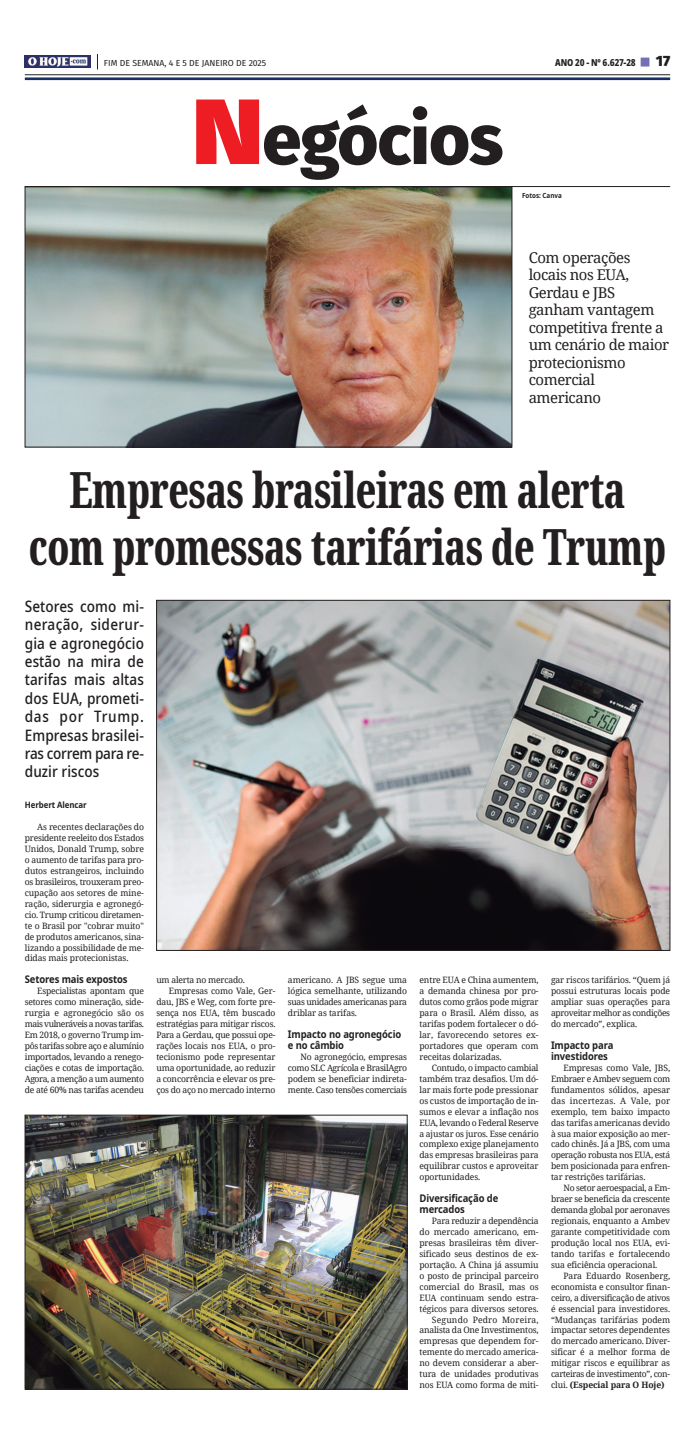
<style>
.page{position:relative;width:695px;height:1439px;background:#fff}
.page>*{position:absolute;margin:0;border:0;box-sizing:border-box;transform-origin:0 0}
.t1{font:800 70.52px "Fira Sans";letter-spacing:-.015em;color:#231f20}
.t2{font:800 extra-condensed 49.88px/56.9px "Noto Serif";letter-spacing:-.01em;color:#231f20;text-align:center;scale:.85 1}
.t3{font:500 semi-condensed 15.75px/18.4px "Noto Sans";letter-spacing:.005em;color:#231f20;text-align:justify;scale:.95 1}
.t4{font:14.88px/17.5px "Noto Serif";letter-spacing:-.03em;color:#231f20}
.t5{font:700 10.5px/10.9px "Noto Sans";letter-spacing:-.01em;color:#231f20;scale:.9 1}
.t6{font:800 condensed 9.62px "Noto Sans";letter-spacing:-.01em;color:#231f20}
.t7{font:8.75px/10.9px "Noto Serif";letter-spacing:-.01em;color:#231f20;text-align:justify}
.t8{font:8.75px "Fira Sans";color:#231f20}
.t9{font:700 8.75px "Noto Sans";letter-spacing:-.01em;color:#231f20;scale:.9 1}
.t10{font:700 7px "Noto Sans";color:#231f20;scale:.9 1}
.s1{font-size:92.66px;color:#ee1d23}
.s2{font-family:"Fira Sans";font-stretch:normal;font-size:14.88px}
.s3{font-weight:700}
</style>
<div class="page">
<img style="left:27px;top:189px;width:483px;height:256px">
<div style="left:25px;top:187px;width:487px;height:260px;border:1px solid #231f20"></div>
<img style="left:158px;top:602px;width:510px;height:346px">
<img style="left:27px;top:1117px;width:378px;height:270px">
<div style="left:25px;top:1115px;width:382px;height:274px;border:1px solid #231f20"></div>
<hr style="left:25px;top:186px;width:645px;height:1px;background:#231f20">
<hr style="left:25px;top:77px;width:645px;height:3px;background:#173064">
<hr style="left:25px;top:75px;width:645px;height:1px;background:#231f20">
<svg style="left:97px;top:54px;width:1px;height:15px"></svg>
<img style="left:25px;top:56px;width:66px;height:12px">
<p class="t8" style="left:104px;top:59px;width:164px">FIM DE SEMANA, 4 E 5 DE JANEIRO DE 2025</p>
<h1 class="t1" style="left:191px;top:112px;width:313px"><span class="s1">N</span>egócios</h1>
<p class="t6" style="left:555px;top:56px;width:116px">AnO 20 - nº 6.627-28 <sup>■</sup> <span class="s2">17</span></p>
<p class="t10" style="left:522px;top:190px;width:46px">Fotos: Canva</p>
<h3 class="t4" style="left:528px;top:248px;width:142px">Com operações locais nos EUA,<br>Gerdau e JBS ganham vantagem competitiva frente a um cenário de maior protecionismo comercial americano</h3>
<h2 class="t2" style="left:29px;top:460px;width:751px">Empresas brasileiras em alerta com promessas tarifárias de Trump</h2>
<h3 class="t3" style="left:25px;top:596px;width:127px">Setores como mi&shy;neração, siderur&shy;gia e agronegócio estão na mira de tarifas mais altas dos EUA, prometi&shy;das por Trump.<br>Empresas brasilei&shy;ras correm para re&shy;duzir riscos</h3>
<p class="t9" style="left:25px;top:799px;width:70px">Herbert Alencar</p>
<p class="t7" style="left:25px;top:821px;width:121px;text-indent:12px">As recentes declarações do presidente reeleito dos Estados Unidos, Donald Trump, sobre o aumento de tarifas para pro&shy;dutos estrangeiros, incluindo os brasileiros, trouxeram preo&shy;cupação aos setores de mine&shy;ração, siderurgia e agronegó&shy;cio. Trump criticou diretamen&shy;te o Brasil por "cobrar muito" de produtos americanos, sina&shy;lizando a possibilidade de me&shy;didas mais protecionistas.</p>
<p class="t5" style="left:25px;top:974px;width:116px">Setores mais expostos</p>
<p class="t7" style="left:25px;top:985px;width:121px;text-indent:12px">Especialistas apontam que setores como mineração, side&shy;rurgia e agronegócio são os mais vulneráveis a novas tarifas.<br>Em 2018, o governo Trump im&shy;pôs tarifas sobre aço e alumínio importados, levando a renego&shy;ciações e cotas de importação.<br>Agora, a menção a um aumento de até 60% nas tarifas acendeu</p>
<p class="t7" style="left:156px;top:974px;width:90px">um alerta no mercado.</p>
<p class="t7" style="left:169px;top:985px;width:108px">Empresas como Vale, Ger-</p>
<p class="t7" style="left:156px;top:996px;width:120px">dau, JBS e Weg, com forte pre-</p>
<p class="t7" style="left:156px;top:1007px;width:121px">sença nos EUA, têm buscado</p>
<p class="t7" style="left:156px;top:1018px;width:121px">estratégias para mitigar riscos.</p>
<p class="t7" style="left:156px;top:1029px;width:120px">Para a Gerdau, que possui ope-</p>
<p class="t7" style="left:156px;top:1040px;width:120px">rações locais nos EUA, o pro-</p>
<p class="t7" style="left:156px;top:1051px;width:121px">tecionismo pode representar</p>
<p class="t7" style="left:156px;top:1062px;width:121px">uma oportunidade, ao reduzir</p>
<p class="t7" style="left:156px;top:1073px;width:120px">a concorrência e elevar os pre-</p>
<p class="t7" style="left:156px;top:1084px;width:121px">ços do aço no mercado interno</p>
<p class="t7" style="left:288px;top:974px;width:121px">americano. A JBS segue uma lógica semelhante, utilizando suas unidades americanas para driblar as tarifas.</p>
<p class="t5" style="left:288px;top:1028px;width:127px">Impacto no agronegócio e no câmbio</p>
<p class="t7" style="left:288px;top:1051px;width:121px;text-indent:12px">No agronegócio, empresas como SLC Agrícola e BrasilAgro podem se beneficiar indireta&shy;mente. Caso tensões comerciais</p>
<p class="t7" style="left:419px;top:974px;width:121px">entre EUA e China aumentem, a demanda chinesa por pro&shy;dutos como grãos pode migrar para o Brasil. Além disso, as tarifas podem fortalecer o dó&shy;lar, favorecendo setores ex&shy;portadores que operam com receitas dolarizadas.</p>
<p class="t7" style="left:419px;top:1062px;width:121px;text-indent:12px">Contudo, o impacto cambial também traz desafios. Um dó&shy;lar mais forte pode pressionar os custos de importação de in&shy;sumos e elevar a inflação nos EUA, levando o Federal Reserve a ajustar os juros. Esse cenário complexo exige planejamento das empresas brasileiras para equilibrar custos e aproveitar oportunidades.</p>
<p class="t5" style="left:419px;top:1192px;width:89px">Diversificação de mercados</p>
<p class="t7" style="left:419px;top:1215px;width:121px;text-align:right">Para reduzir a dependência<br>do mercado americano, em&shy;presas brasileiras têm diver&shy;sificado seus destinos de ex&shy;portação. A China já assumiu o posto de principal parceiro comercial do Brasil, mas os<br>EUA continuam sendo estra&shy;tégicos para diversos setores.<br>Segundo Pedro Moreira, analista da One Investimentos, empresas que dependem for&shy;temente do mercado america&shy;no devem considerar a aber&shy;tura de unidades produtivas nos EUA como forma de miti-</p>
<p class="t7" style="left:551px;top:974px;width:121px">gar riscos tarifários. “Quem já possui estruturas locais pode ampliar suas operações para aproveitar melhor as condições do mercado”, explica.</p>
<p class="t5" style="left:551px;top:1039px;width:71px">Impacto para investidores</p>
<p class="t7" style="left:551px;top:1062px;width:121px;text-indent:12px">Empresas como Vale, JBS, Embraer e Ambev seguem com fundamentos sólidos, apesar das incertezas. A Vale, por exemplo, tem baixo impacto das tarifas americanas devido à sua maior exposição ao mer&shy;cado chinês. Já a JBS, com uma operação robusta nos EUA, está bem posicionada para enfren&shy;tar restrições tarifárias.</p>
<p class="t7" style="left:551px;top:1182px;width:121px;text-indent:12px">No setor aeroespacial, a Em&shy;braer se beneficia da crescente demanda global por aeronaves regionais, enquanto a Ambev garante competitividade com produção local nos EUA, evi&shy;tando tarifas e fortalecendo sua eficiência operacional.</p>
<p class="t7" style="left:551px;top:1270px;width:121px;text-indent:12px">Para Eduardo Rosenberg, economista e consultor finan&shy;ceiro, a diversificação de ativos é essencial para investidores. “Mudanças tarifárias podem impactar setores dependentes do mercado americano. Diver&shy;sificar é a melhor forma de mitigar riscos e equilibrar as carteiras de investimento”, con&shy;clui. <span class="s3">(Especial para O Hoje)</span></p>
</div>
